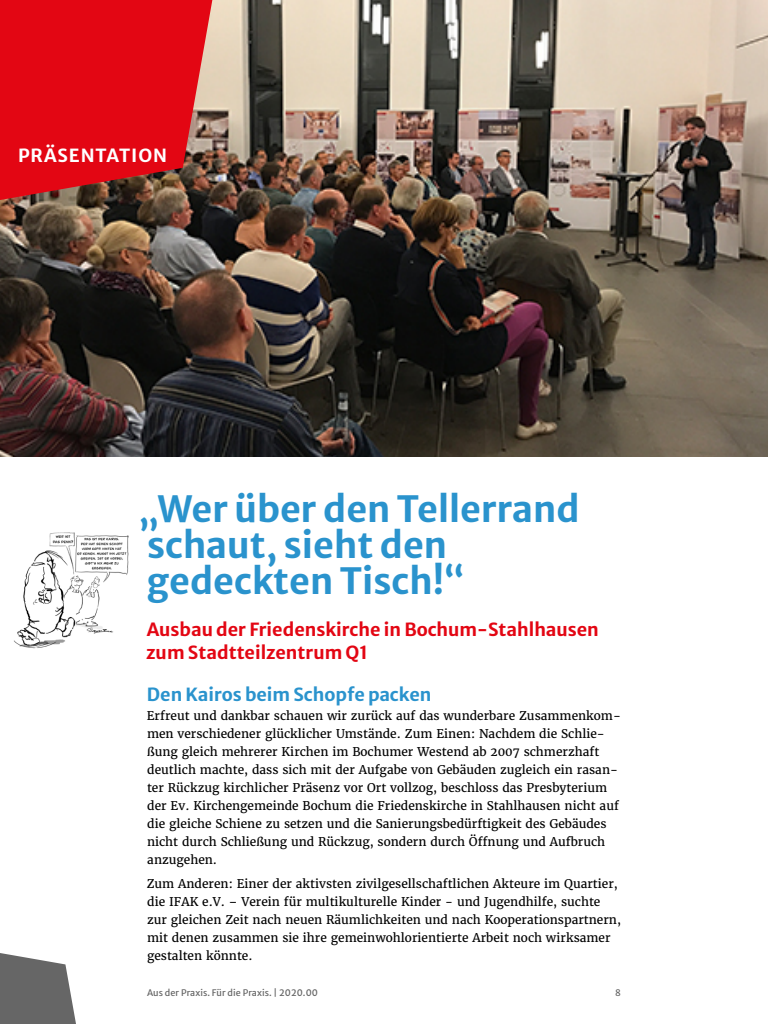
<style>
.page{position:relative;width:768px;height:1024px;background:#fff}
.page>*{position:absolute;margin:0;border:0;box-sizing:border-box;transform-origin:0 0}
.Head_1{font:700 36px/36px "Merriweather Sans";color:#2a93cd}
.Subhead{font:700 18px/24px "Merriweather Sans";color:#e30613}
.Head_3{font:700 18px "Merriweather Sans";color:#2a93cd}
.Rubrik{font:700 18px "Merriweather Sans";letter-spacing:.05em;color:#fff}
.t1{font:12px/18px "Merriweather";color:#000}
.t2{font:9px "Merriweather Sans";letter-spacing:.01em;color:#666}
</style>
<div class="page">
<img style="left:0;top:0;width:768px;height:457px">
<svg style="left:0;top:0;width:212px;height:200px;background:#d4141c"></svg>
<img style="left:14px;top:532px;width:115px;height:117px">
<svg style="left:0;top:953px;width:76px;height:71px;background:#7c7c7c"></svg>
<p class="Rubrik" style="left:18px;top:140px;width:151px">PRÄSENTATION</p>
<p class="Head_1" style="left:139px;top:487px;width:442px">„Wer über den Tellerrand schaut, sieht den gedeckten Tisch!“</p>
<p class="Subhead" style="left:146px;top:615px;width:454px">Ausbau der Friedenskirche in Bochum-Stahlhausen zum Stadtteilzentrum Q1</p>
<p class="Head_3" style="left:147px;top:679px;width:286px">Den Kairos beim Schopfe packen</p>
<p class="t1" style="left:147px;top:707px;width:476px">Erfreut und dankbar schauen wir zurück auf das wunderbare Zusammenkom&shy;men verschiedener glücklicher Umstände. Zum Einen: Nachdem die Schlie&shy;ßung gleich mehrerer Kirchen im Bochumer Westend ab 2007 schmerzhaft deutlich machte, dass sich mit der Aufgabe von Gebäuden zugleich ein rasan&shy;ter Rückzug kirchlicher Präsenz vor Ort vollzog, beschloss das Presbyterium der Ev. Kirchengemeinde Bochum die Friedenskirche in Stahlhausen nicht auf die gleiche Schiene zu setzen und die Sanierungsbedürftigkeit des Gebäudes nicht durch Schließung und Rückzug, sondern durch Öffnung und Aufbruch anzugehen.</p>
<p class="t1" style="left:147px;top:875px;width:476px">Zum Anderen: Einer der aktivsten zivilgesellschaftlichen Akteure im Quartier, die IFAK e.V. – Verein für multikulturelle Kinder - und Jugendhilfe, suchte zur gleichen Zeit nach neuen Räumlichkeiten und nach Kooperationspartnern, mit denen zusammen sie ihre gemeinwohlorientierte Arbeit noch wirksamer gestalten könnte.</p>
<p class="t2" style="left:147px;top:985px;width:173px">Aus der Praxis. Für die Praxis. | 2020.00</p>
<p class="t2" style="left:615px;top:985px;width:7px">8</p>
</div>
